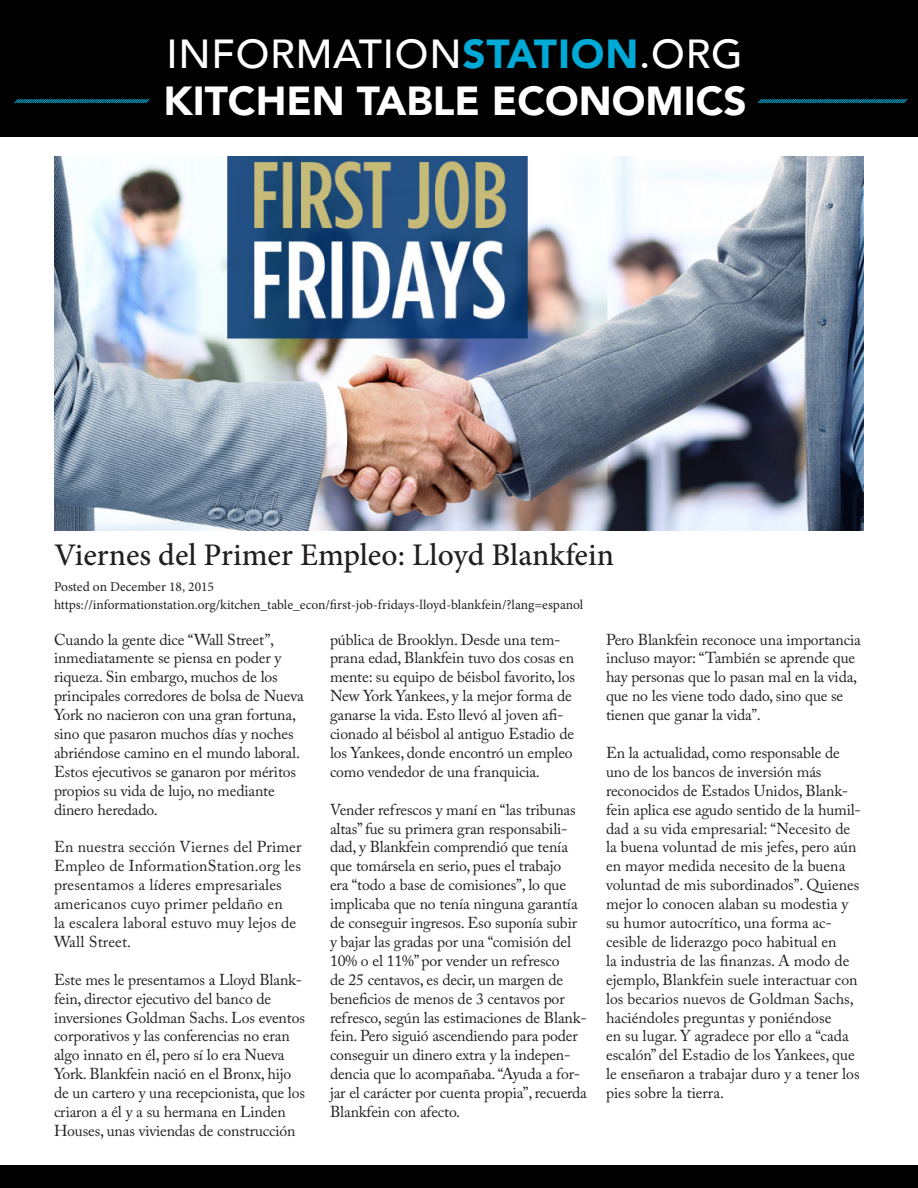
<style>
.page{position:relative;width:918px;height:1188px;background:#fff}
.page>*{position:absolute;margin:0;border:0;box-sizing:border-box;transform-origin:0 0}
.t1{font:500 40.5px "Avenir";letter-spacing:.02em;color:#fff}
.t2{font:900 40.5px "Avenir";color:#fff}
.t3{font:500 31.5px "Minion Pro";color:#231f20}
.t4{font:15.75px/18.9px "Adobe Caslon Pro";letter-spacing:-.01em;color:#231f20}
.t5{font:15.75px/18.9px "Adobe Caslon Pro";letter-spacing:.01em;color:#231f20}
.t6{font:13.5px "Minion Pro";color:#231f20}
.s1{font-weight:900;color:#00aad6}
</style>
<div class="page">
<div style="left:0;top:0;width:918px;height:137px;background:#000"></div>
<svg style="left:14px;top:99px;width:136px;height:5px"></svg>
<svg style="left:757px;top:99px;width:151px;height:5px"></svg>
<div style="left:0;top:1166px;width:918px;height:22px;background:#000"></div>
<img style="left:54px;top:156px;width:810px;height:375px">
<p class="t1" style="left:166px;top:19px;width:578px">INFORMATION<span class="s1">STATION</span>.ORG</p>
<p class="t2" style="left:164px;top:66px;width:585px">KITCHEN TABLE ECONOMICS</p>
<p class="t3" style="left:54px;top:534px;width:562px">Viernes del Primer Empleo: Lloyd Blankfein</p>
<p class="t6" style="left:54px;top:578px;width:162px">Posted on December 18, 2015</p>
<p class="t6" style="left:54px;top:596px;width:531px">https://informationstation.org/kitchen_table_econ/first-job-fridays-lloyd-blankfein/?lang=espanol</p>
<p class="t4" style="left:606px;top:630px;width:256px">Pero Blankfein reconoce una importancia incluso mayor: “También se aprende que hay personas que lo pasan mal en la vida, que no les viene todo dado, sino que se tienen que ganar la vida”.</p>
<p class="t4" style="left:606px;top:743px;width:257px">En la actualidad, como responsable de uno de los bancos de inversión más reconocidos de Estados Unidos, Blank&shy;fein aplica ese agudo sentido de la humil&shy;dad a su vida empresarial: “Necesito de la buena voluntad de mis jefes, pero aún en mayor medida necesito de la buena voluntad de mis subordinados”. Quienes mejor lo conocen alaban su modestia y su humor autocrítico, una forma ac&shy;cesible de liderazgo poco habitual en<br>la industria de las finanzas. A modo de ejemplo, Blankfein suele interactuar con los becarios nuevos de Goldman Sachs, haciéndoles preguntas y poniéndose<br>en su lugar. Y agradece por ello a “cada escalón” del Estadio de los Yankees, que le enseñaron a trabajar duro y a tener los pies sobre la tierra.</p>
<p class="t4" style="left:54px;top:630px;width:251px">Cuando la gente dice “Wall Street”, inmediatamente se piensa en poder y riqueza. Sin embargo, muchos de los principales corredores de bolsa de Nueva York no nacieron con una gran fortuna, sino que pasaron muchos días y noches abriéndose camino en el mundo laboral.<br>Estos ejecutivos se ganaron por méritos propios su vida de lujo, no mediante dinero heredado.</p>
<p class="t5" style="left:54px;top:838px;width:249px">En nuestra sección Viernes del Primer Empleo de InformationStation.org les presentamos a líderes empresariales americanos cuyo primer peldaño en<br>la escalera laboral estuvo muy lejos de Wall Street.</p>
<p class="t4" style="left:54px;top:970px;width:253px">Este mes le presentamos a Lloyd Blank&shy;fein, director ejecutivo del banco de inversiones Goldman Sachs. Los eventos corporativos y las conferencias no eran algo innato en él, pero sí lo era Nueva York. Blankfein nació en el Bronx, hijo de un cartero y una recepcionista, que los criaron a él y a su hermana en Linden Houses, unas viviendas de construcción</p>
<p class="t4" style="left:330px;top:630px;width:247px">pública de Brooklyn. Desde una tem&shy;prana edad, Blankfein tuvo dos cosas en mente: su equipo de béisbol favorito, los New York Yankees, y la mejor forma de ganarse la vida. Esto llevó al joven afi&shy;cionado al béisbol al antiguo Estadio de los Yankees, donde encontró un empleo como vendedor de una franquicia.</p>
<p class="t4" style="left:330px;top:800px;width:259px">Vender refrescos y maní en “las tribunas altas” fue su primera gran responsabili&shy;dad, y Blankfein comprendió que tenía que tomársela en serio, pues el trabajo<br>era “todo a base de comisiones”, lo que implicaba que no tenía ninguna garantía de conseguir ingresos. Eso suponía subir y bajar las gradas por una “comisión del 10% o el 11%” por vender un refresco<br>de 25 centavos, es decir, un margen de beneficios de menos de 3 centavos por refresco, según las estimaciones de Blank&shy;fein. Pero siguió ascendiendo para poder conseguir un dinero extra y la indepen&shy;dencia que lo acompañaba. “Ayuda a for&shy;jar el carácter por cuenta propia”, recuerda Blankfein con afecto.</p>
</div>
